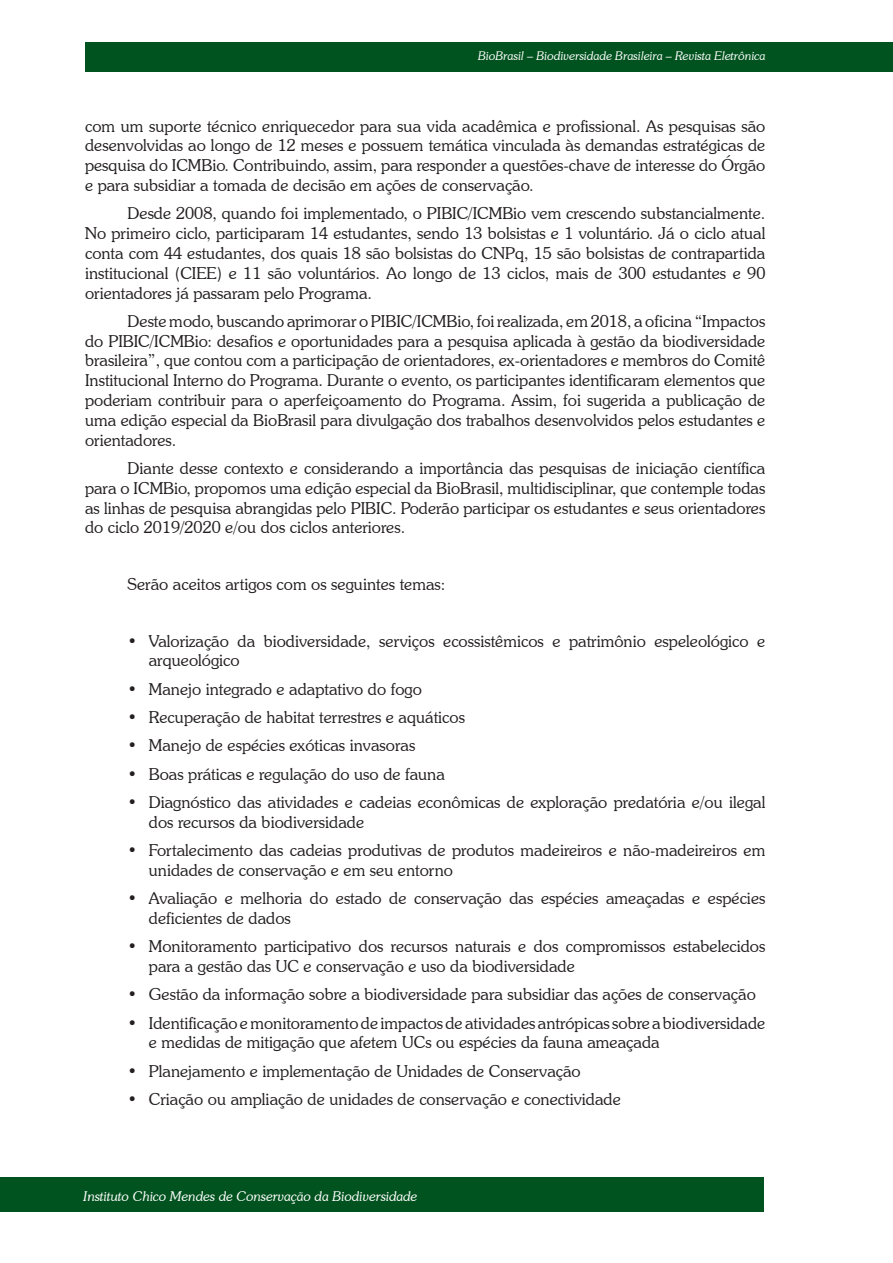
<style>
.page{position:relative;width:893px;height:1263px;background:#fff}
.page>*{position:absolute;margin:0;border:0;box-sizing:border-box;transform-origin:0 0}
.t1{font:300 16.5px/19.8px "Souvenir IT Cby BT";color:#231f20}
.t2{font:italic 300 13.5px "Souvenir IT Cby BT";color:#fff}
.t3{font:italic 300 12px "Souvenir IT Cby BT";color:#fff}
</style>
<div class="page">
<div style="left:85px;top:43px;width:808px;height:29px;background:#00531e"></div>
<div style="left:0;top:1178px;width:764px;height:34px;background:#00531e"></div>
<p class="t3" style="left:478px;top:49px;width:289px">BioBrasil – Biodiversidade Brasileira – Revista Eletrônica</p>
<p class="t1" style="left:85px;top:116px;width:682px;text-align:justify">com um suporte técnico enriquecedor para sua vida acadêmica e profissional. As pesquisas são desenvolvidas ao longo de 12 meses e possuem temática vinculada às demandas estratégicas de pesquisa do ICMBio. Contribuindo, assim, para responder a questões-chave de interesse do Órgão e para subsidiar a tomada de decisão em ações de conservação.</p>
<p class="t1" style="left:85px;top:203px;width:682px;text-align:justify;text-indent:43px">Desde 2008, quando foi implementado, o PIBIC/ICMBio vem crescendo substancialmente.<br>No primeiro ciclo, participaram 14 estudantes, sendo 13 bolsistas e 1 voluntário. Já o ciclo atual conta com 44 estudantes, dos quais 18 são bolsistas do CNPq, 15 são bolsistas de contrapartida institucional (CIEE) e 11 são voluntários. Ao longo de 13 ciclos, mais de 300 estudantes e 90 orientadores já passaram pelo Programa.</p>
<p class="t1" style="left:85px;top:311px;width:682px;text-align:justify;text-indent:43px">Deste modo, buscando aprimorar o PIBIC/ICMBio, foi realizada, em 2018, a oficina “Impactos do PIBIC/ICMBio: desafios e oportunidades para a pesquisa aplicada à gestão da biodiversidade brasileira”, que contou com a participação de orientadores, ex-orientadores e membros do Comitê Institucional Interno do Programa. Durante o evento, os participantes identificaram elementos que poderiam contribuir para o aperfeiçoamento do Programa. Assim, foi sugerida a publicação de uma edição especial da BioBrasil para divulgação dos trabalhos desenvolvidos pelos estudantes e orientadores.</p>
<p class="t1" style="left:85px;top:458px;width:682px;text-align:justify;text-indent:43px">Diante desse contexto e considerando a importância das pesquisas de iniciação científica para o ICMBio, propomos uma edição especial da BioBrasil, multidisciplinar, que contemple todas as linhas de pesquisa abrangidas pelo PIBIC. Poderão participar os estudantes e seus orientadores do ciclo 2019/2020 e/ou dos ciclos anteriores.</p>
<p class="t1" style="left:128px;top:574px;width:319px">Serão aceitos artigos com os seguintes temas:</p>
<p class="t1" style="left:149px;top:631px;width:618px;text-indent:-21px">• Valorização da biodiversidade, serviços ecossistêmicos e patrimônio espeleológico e arqueológico</p>
<p class="t1" style="left:128px;top:679px;width:296px">• Manejo integrado e adaptativo do fogo</p>
<p class="t1" style="left:128px;top:707px;width:339px">• Recuperação de habitat terrestres e aquáticos</p>
<p class="t1" style="left:128px;top:735px;width:289px">• Manejo de espécies exóticas invasoras</p>
<p class="t1" style="left:128px;top:764px;width:319px">• Boas práticas e regulação do uso de fauna</p>
<p class="t1" style="left:149px;top:792px;width:618px;text-indent:-21px">• Diagnóstico das atividades e cadeias econômicas de exploração predatória e/ou ilegal dos recursos da biodiversidade</p>
<p class="t1" style="left:149px;top:840px;width:618px;text-indent:-21px">• Fortalecimento das cadeias produtivas de produtos madeireiros e não-madeireiros em unidades de conservação e em seu entorno</p>
<p class="t1" style="left:149px;top:888px;width:618px;text-indent:-21px">• Avaliação e melhoria do estado de conservação das espécies ameaçadas e espécies deficientes de dados</p>
<p class="t1" style="left:149px;top:936px;width:618px;text-indent:-21px">• Monitoramento participativo dos recursos naturais e dos compromissos estabelecidos para a gestão das UC e conservação e uso da biodiversidade</p>
<p class="t1" style="left:128px;top:984px;width:630px">• Gestão da informação sobre a biodiversidade para subsidiar das ações de conservação</p>
<p class="t1" style="left:149px;top:1013px;width:618px;text-indent:-21px">• Identificaçãoemonitoramentode impactosde atividades antrópicassobre a biodiversidade e medidas de mitigação que afetem UCs ou espécies da fauna ameaçada</p>
<p class="t1" style="left:128px;top:1061px;width:455px">• Planejamento e implementação de Unidades de Conservação</p>
<p class="t1" style="left:128px;top:1089px;width:495px">• Criação ou ampliação de unidades de conservação e conectividade</p>
<p class="t2" style="left:84px;top:1188px;width:335px">Instituto Chico Mendes de Conservação da Biodiversidade</p>
</div>
